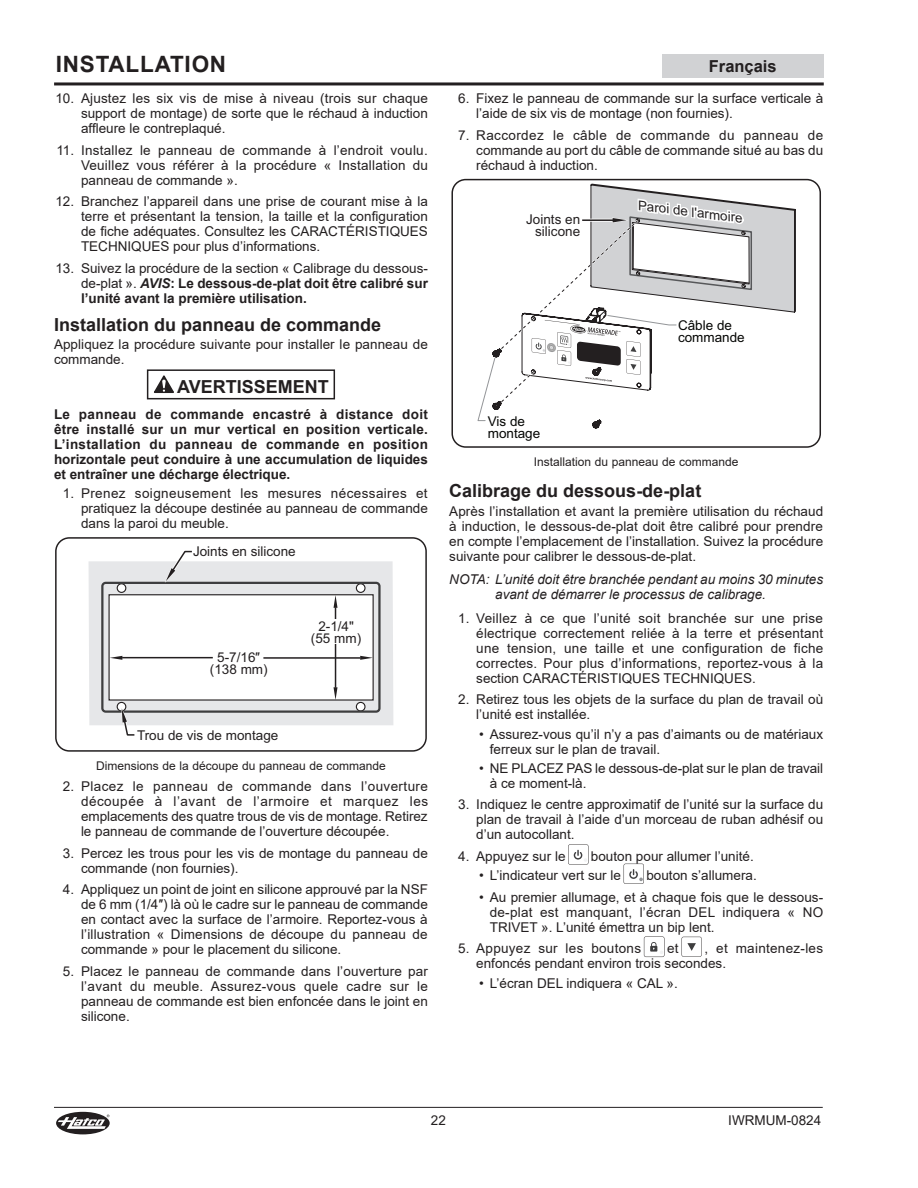
<style>
.page{position:relative;width:918px;height:1188px;background:#fff}
.page>*{position:absolute;margin:0;border:0;box-sizing:border-box;transform-origin:0 0}
.Sec_Header-Left{font:700 22.5px "Arial";letter-spacing:.035em;color:#231f20}
.Heading2{font:700 18px "Arial";color:#231f20}
.Heading{font:700 18px "Arial";color:#231f20}
.t1{font:700 16.5px "Arial";color:#231f20}
.No__Step{font:13.5px/15px "Arial";color:#231f20;text-align:justify}
.Bullet_Step{font:13.5px/15px "Arial";color:#231f20}
.Body{font:13.5px/15px "Arial";color:#231f20}
.Warning_text{font:700 13.5px/15px "Arial";color:#231f20;text-align:justify}
.No__Step-2{font:700 13.5px/15px "Arial";color:#231f20;text-align:justify}
.Note{font:italic 13.5px/15px "Arial";color:#231f20}
.t2{font:13.5px/12px "Arial";color:#040503}
.No__Step-3{font:13.5px "Arial";letter-spacing:.02em;color:#231f20}
.t3{font:13.35px "Arial";color:#231f20}
.Fig_Title{font:12px "Arial";color:#231f20}
.s1{font-weight:400}
.s2{font-style:italic}
.s3{color:#fff}
</style>
<div class="page">
<hr style="left:54px;top:82px;width:770px;height:3px;background:#231f20">
<div style="left:662px;top:54px;width:162px;height:23px;background:#d1d2d4"></div>
<hr style="left:54px;top:1107px;width:769px;height:1px;background:#231f20">
<svg style="left:56px;top:1112px;width:54px;height:22px"></svg>
<svg style="left:146px;top:369px;width:190px;height:31px"></svg>
<div style="left:148px;top:370px;width:186px;height:29px;background:#fff"></div>
<div style="left:147px;top:369px;width:188px;height:30px;border:2px solid #231f20"></div>
<svg style="left:154px;top:375px;width:20px;height:18px"></svg>
<div style="left:89px;top:561px;width:304px;height:164px;background:#e6e7e9"></div>
<div style="left:109px;top:594px;width:265px;height:107px;background:#fff;border:1px solid #231f20"></div>
<div style="left:117px;top:702px;width:9px;height:10px;background:#fff;border:1px solid #231f20;border-radius:50%"></div>
<div style="left:117px;top:583px;width:9px;height:10px;background:#fff;border:1px solid #231f20;border-radius:50%"></div>
<div style="left:356px;top:702px;width:10px;height:10px;background:#fff;border:1px solid #231f20;border-radius:50%"></div>
<div style="left:356px;top:583px;width:10px;height:10px;background:#fff;border:1px solid #231f20;border-radius:50%"></div>
<div style="left:101px;top:582px;width:280px;height:131px;border:2px solid #3e3e3f;border-radius:3px"></div>
<svg style="left:334px;top:687px;width:4px;height:13px"></svg>
<hr style="left:335px;top:644px;width:1px;height:44px;background:#231f20">
<svg style="left:334px;top:595px;width:4px;height:24px"></svg>
<svg style="left:360px;top:656px;width:13px;height:4px"></svg>
<hr style="left:263px;top:657px;width:97px;height:2px;background:#231f20">
<svg style="left:110px;top:656px;width:12px;height:4px"></svg>
<hr style="left:122px;top:657px;width:91px;height:1px;background:#231f20">
<svg style="left:165px;top:550px;width:28px;height:33px"></svg>
<svg style="left:121px;top:706px;width:15px;height:30px"></svg>
<div style="left:55px;top:537px;width:372px;height:215px;border:2px solid #231f20;border-radius:14px"></div>
<svg style="left:477px;top:185px;width:318px;height:244px"></svg>
<div style="left:451px;top:179px;width:370px;height:269px;border:2px solid #231f20;border-radius:14px"></div>
<svg style="left:568px;top:844px;width:20px;height:21px"></svg>
<svg style="left:624px;top:864px;width:20px;height:20px"></svg>
<svg style="left:644px;top:936px;width:20px;height:21px"></svg>
<svg style="left:682px;top:937px;width:20px;height:20px"></svg>
<p class="Sec_Header-Left" style="left:56px;top:48px;width:172px">INSTALLATION</p>
<p class="No__Step" style="left:81px;top:91px;width:348px;text-indent:-26px">10. Ajustez les six vis de mise à niveau (trois sur chaque support de montage) de sorte que le réchaud à induction affleure le contreplaqué.</p>
<p class="No__Step" style="left:81px;top:142px;width:349px;text-indent:-25px">11. Installez le panneau de commande à l’endroit voulu.<br>Veuillez vous référer à la procédure « Installation du panneau de commande ».</p>
<p class="No__Step" style="left:81px;top:194px;width:349px;text-indent:-26px">12. Branchez l’appareil dans une prise de courant mise à la terre et présentant la tension, la taille et la configuration de fiche adéquates. Consultez les CARACTÉRISTIQUES TECHNIQUES pour plus d’informations.</p>
<p class="No__Step-2" style="left:81px;top:261px;width:348px;text-indent:-26px"><span class="s1">13. Suivez la procédure de la section « Calibrage du dessous&shy;de-plat ».</span> <span class="s2">AVIS</span>: Le dessous-de-plat doit être calibré sur l’unité avant la première utilisation.</p>
<p class="Heading2" style="left:54px;top:312px;width:329px">Installation du panneau de commande</p>
<p class="Body" style="left:54px;top:337px;width:375px">Appliquez la procédure suivante pour installer le panneau de commande.</p>
<p class="Heading2" style="left:177px;top:375px;width:153px">AVERTISSEMENT</p>
<p class="Warning_text" style="left:54px;top:407px;width:375px">Le panneau de commande encastré à distance doit être installé sur un mur vertical en position verticale.<br>L’installation du panneau de commande en position horizontale peut conduire à une accumulation de liquides et entraîner une décharge électrique.</p>
<p class="No__Step" style="left:81px;top:486px;width:348px;text-indent:-18px">1. Prenez soigneusement les mesures nécessaires et pratiquez la découpe destinée au panneau de commande dans la paroi du meuble.</p>
<p class="No__Step" style="left:193px;top:544px;width:104px">Joints en silicone</p>
<p class="No__Step" style="left:210px;top:651px;width:59px;line-height:12px;text-align:center">5-7/16″ (138 mm)</p>
<p class="No__Step" style="left:137px;top:728px;width:143px">Trou de vis de montage</p>
<p class="No__Step" style="left:311px;top:620px;width:52px;line-height:12px;text-align:center">2-1/4" (55 mm)</p>
<p class="Fig_Title" style="left:96px;top:757px;width:291px">Dimensions de la découpe du panneau de commande</p>
<p class="No__Step" style="left:81px;top:779px;width:349px;text-indent:-18px">2. Placez le panneau de commande dans l’ouverture découpée à l’avant de l’armoire et marquez les emplacements des quatre trous de vis de montage. Retirez le panneau de commande de l’ouverture découpée.</p>
<p class="No__Step" style="left:81px;top:846px;width:348px;text-indent:-18px">3. Percez les trous pour les vis de montage du panneau de commande (non fournies).</p>
<p class="No__Step" style="left:81px;top:882px;width:348px;text-indent:-18px">4. Appliquez un point de joint en silicone approuvé par la NSF de 6 mm (1/4″) là où le cadre sur le panneau de commande en contact avec la surface de l’armoire. Reportez-vous à l’illustration « Dimensions de découpe du panneau de commande » pour le placement du silicone.</p>
<p class="No__Step" style="left:81px;top:964px;width:349px;text-indent:-18px">5. Placez le panneau de commande dans l’ouverture par l’avant du meuble. Assurez-vous quele cadre sur le panneau de commande est bien enfoncée dans le joint en silicone.</p>
<p class="t1" style="left:709px;top:54px;width:69px">Français</p>
<p class="No__Step" style="left:476px;top:91px;width:348px;text-indent:-18px">6. Fixez le panneau de commande sur la surface verticale à l’aide de six vis de montage (non fournies).</p>
<p class="No__Step" style="left:476px;top:127px;width:348px;text-indent:-18px">7. Raccordez le câble de commande du panneau de commande au port du câble de commande situé au bas du réchaud à induction.</p>
<p class="No__Step" style="left:526px;top:213px;width:56px;line-height:12px;text-align:right">Joints en silicone</p>
<p class="t2" style="left:488px;top:415px;width:54px">Vis de montage</p>
<p class="t3" style="left:640px;top:196px;width:107px;rotate:7deg">Paroi de l'armoir<span class="s3">e</span></p>
<p class="t2" style="left:678px;top:319px;width:68px">Câble de commande</p>
<p class="Fig_Title" style="left:534px;top:454px;width:206px">Installation du panneau de commande</p>
<p class="Heading" style="left:449px;top:478px;width:254px">Calibrage du dessous-de-plat</p>
<p class="Body" style="left:449px;top:503px;width:376px;text-align:justify">Après l’installation et avant la première utilisation du réchaud à induction, le dessous-de-plat doit être calibré pour prendre en compte l’emplacement de l’installation. Suivez la procédure suivante pour calibrer le dessous-de-plat.</p>
<p class="Note" style="left:495px;top:572px;width:330px;text-indent:-46px">NOTA: L’unité doit être branchée pendant au moins 30 minutes avant de démarrer le processus de calibrage.</p>
<p class="No__Step" style="left:476px;top:611px;width:349px;text-indent:-18px">1. Veillez à ce que l’unité soit branchée sur une prise électrique correctement reliée à la terre et présentant une tension, une taille et une configuration de fiche correctes. Pour plus d’informations, reportez-vous à la section CARACTÉRISTIQUES TECHNIQUES.</p>
<p class="No__Step" style="left:476px;top:692px;width:348px;text-indent:-18px">2. Retirez tous les objets de la surface du plan de travail où l’unité est installée.</p>
<p class="Bullet_Step" style="left:490px;top:726px;width:335px;text-indent:-11px">• Assurez-vous qu’il n’y a pas d’aimants ou de matériaux ferreux sur le plan de travail.</p>
<p class="Bullet_Step" style="left:490px;top:761px;width:335px;text-indent:-11px">• NE PLACEZ PAS le dessous-de-plat sur le plan de travail à ce moment-là.</p>
<p class="No__Step" style="left:476px;top:797px;width:348px;text-indent:-18px">3. Indiquez le centre approximatif de l’unité sur la surface du plan de travail à l’aide d’un morceau de ruban adhésif ou d’un autocollant.</p>
<p class="No__Step" style="left:458px;top:849px;width:109px">4. Appuyez sur le</p>
<p class="No__Step" style="left:591px;top:849px;width:164px">bouton pour allumer l’unité.</p>
<p class="Bullet_Step" style="left:479px;top:868px;width:143px">• L’indicateur vert sur le</p>
<p class="Bullet_Step" style="left:646px;top:868px;width:112px">bouton s’allumera.</p>
<p class="Bullet_Step" style="left:490px;top:889px;width:335px;text-align:justify;text-indent:-11px">• Au premier allumage, et à chaque fois que le dessous&shy;de-plat est manquant, l’écran DEL indiquera « NO TRIVET ». L’unité émettra un bip lent.</p>
<p class="No__Step-3" style="left:458px;top:939px;width:184px">5. Appuyez sur les boutons</p>
<p class="No__Step" style="left:667px;top:941px;width:13px">et</p>
<p class="No__Step" style="left:476px;top:941px;width:348px;text-indent:228px">, et maintenez-les enfoncés pendant environ trois secondes.</p>
<p class="Bullet_Step" style="left:479px;top:975px;width:200px">• L’écran DEL indiquera « CAL ».</p>
<p class="No__Step" style="left:431px;top:1113px;width:17px">22</p>
<p class="No__Step" style="left:728px;top:1113px;width:95px">IWRMUM-0824</p>
</div>
